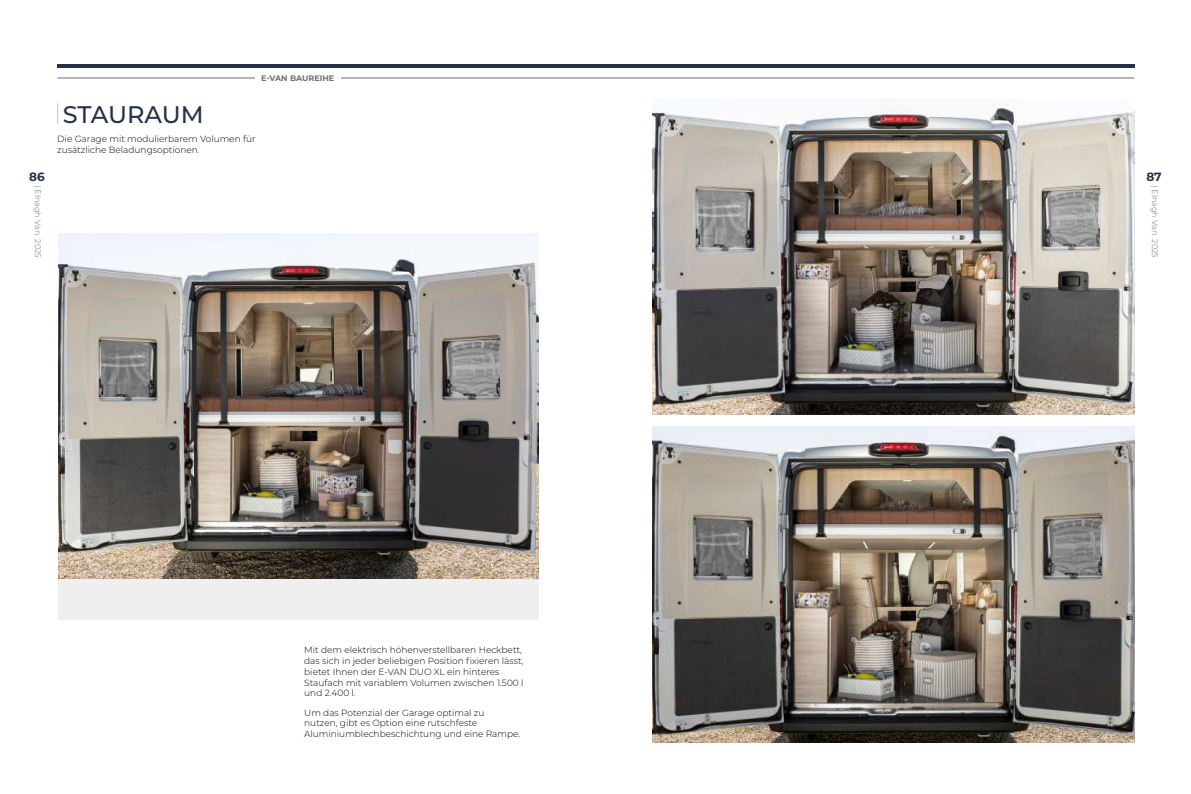
<style>
.page{position:relative;width:1191px;height:794px;background:#fff}
.page>*{position:absolute;margin:0;border:0;box-sizing:border-box;transform-origin:0 0}
.t1{font:500 24px "Montserrat";letter-spacing:-.01em;color:#263048}
.t2{font:700 12px "Montserrat";color:#263048}
.t3{font:300 9px/10.8px "Montserrat";color:#000}
.t4{font:300 8px "Montserrat";color:#706f6f}
.t5{font:700 8px "Montserrat";color:#706f6f}
</style>
<div class="page">
<hr style="left:57px;top:64px;width:1077px;height:4px;background:#263048">
<hr style="left:338px;top:78px;width:796px;height:1px;background:#706f6f">
<hr style="left:57px;top:78px;width:199px;height:1px;background:#706f6f">
<div style="left:58px;top:519px;width:481px;height:101px;background:#eeefee"></div>
<img style="left:58px;top:234px;width:481px;height:345px">
<img style="left:652px;top:107px;width:482px;height:307px">
<img style="left:652px;top:427px;width:482px;height:316px">
<svg style="left:57px;top:103px;width:1px;height:21px"></svg>
<div style="left:255px;top:73px;width:85px;height:25px;background:#fff"></div>
<p class="t5" style="left:261px;top:72px;width:74px">E-VAN BAUREIHE</p>
<p class="t5" style="left:263px;top:72px;width:71px">E-VAN PREMIUM</p>
<h1 class="t1" style="left:63px;top:97px;width:142px">STAURAUM</h1>
<p class="t3" style="left:57px;top:133px;width:200px">Die Garage mit modulierbarem Volumen für zusätzliche Beladungsoptionen.</p>
<h2 class="t2" style="left:29px;top:168px;width:17px">86</h2>
<h2 class="t2" style="left:1146px;top:168px;width:17px">87</h2>
<p class="t4" style="left:43px;top:185px;width:74px;rotate:90deg">| Elnagh Van 2025</p>
<p class="t4" style="left:1160px;top:185px;width:74px;rotate:90deg">| Elnagh Van 2025</p>
<p class="t3" style="left:304px;top:644px;width:221px">Mit dem elektrisch höhenverstellbaren Heckbett, das sich in jeder beliebigen Position fixieren lässt, bietet Ihnen der E-VAN DUO XL ein hinteres Staufach mit variablem Volumen zwischen 1.500 l und 2.400 l.</p>
<p class="t3" style="left:304px;top:707px;width:218px">Um das Potenzial der Garage optimal zu<br>nutzen, gibt es Option eine rutschfeste<br>Aluminiumblechbeschichtung und eine Rampe.</p>
</div>
